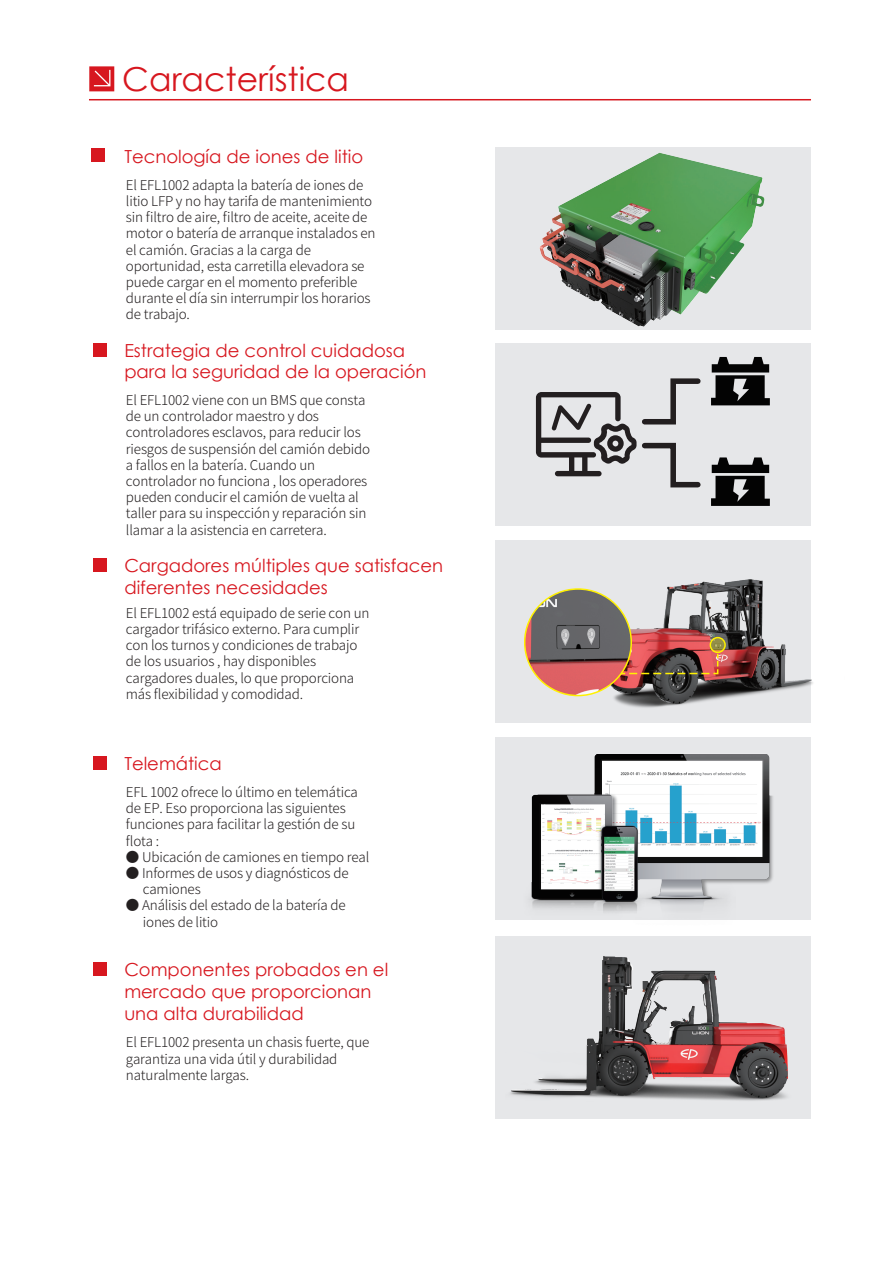
<style>
.page{position:relative;width:893px;height:1263px;background:#fff}
.page>*{position:absolute;margin:0;border:0;box-sizing:border-box;transform-origin:0 0}
.t1{font:33px "Century Gothic";color:#d7171f}
.t2{font:18px/21.6px "Century Gothic";color:#d7171f}
.t3{font:300 13.5px/16.2px "Source Han Sans CN";letter-spacing:-.015em;color:#231f20}
</style>
<div class="page">
<hr style="left:89px;top:99px;width:722px;height:1px;background:#d7171f">
<svg style="left:89px;top:66px;width:25px;height:25px"></svg>
<div style="left:91px;top:148px;width:14px;height:14px;background:#d7171f"></div>
<div style="left:93px;top:343px;width:13px;height:13px;background:#d7171f"></div>
<div style="left:93px;top:558px;width:14px;height:14px;background:#d7171f"></div>
<div style="left:93px;top:962px;width:13px;height:14px;background:#d7171f"></div>
<div style="left:93px;top:756px;width:13px;height:14px;background:#d7171f"></div>
<div style="left:495px;top:147px;width:316px;height:183px;background:#e6e7e9"></div>
<div style="left:495px;top:343px;width:316px;height:182px;background:#e6e7e9"></div>
<div style="left:495px;top:540px;width:316px;height:183px;background:#e6e7e9"></div>
<div style="left:495px;top:937px;width:316px;height:182px;background:#e6e7e9"></div>
<div style="left:495px;top:738px;width:316px;height:182px;background:#e6e7e9"></div>
<img style="left:539px;top:153px;width:226px;height:174px">
<img style="left:505px;top:682px;width:288px;height:230px">
<svg style="left:536px;top:378px;width:165px;height:110px"></svg>
<svg style="left:711px;top:357px;width:59px;height:48px"></svg>
<svg style="left:711px;top:457px;width:59px;height:49px"></svg>
<img style="left:505px;top:936px;width:306px;height:165px">
<img style="left:578px;top:579px;width:235px;height:147px">
<img style="left:525px;top:589px;width:106px;height:106px;border-radius:53px">
<div style="left:524px;top:588px;width:108px;height:108px;border:2px solid #fff101;border-radius:50%"></div>
<svg style="left:621px;top:654px;width:98px;height:21px;background:#864f3f"></svg>
<img style="left:587px;top:628px;width:9px;height:17px">
<div style="left:710px;top:637px;width:16px;height:16px;border:1px solid #fff101;border-radius:50%"></div>
<svg style="left:710px;top:638px;width:15px;height:14px"></svg>
<h1 class="t1" style="left:122px;top:56px;width:228px">Característica</h1>
<h2 class="t2" style="left:124px;top:145px;width:240px">Tecnología de iones de litio</h2>
<p class="t3" style="left:126px;top:177px;width:251px">El EFL1002 adapta la batería de iones de litio LFP y no hay tarifa de mantenimiento sin filtro de aire, filtro de aceite, aceite de motor o batería de arranque instalados en el camión. Gracias a la carga de oportunidad, esta carretilla elevadora se puede cargar en el momento preferible durante el día sin interrumpir los horarios de trabajo.</p>
<h2 class="t2" style="left:124px;top:339px;width:304px">Estrategia de control cuidadosa para la seguridad de la operación</h2>
<p class="t3" style="left:126px;top:392px;width:246px">El EFL1002 viene con un BMS que consta de un controlador maestro y dos controladores esclavos, para reducir los riesgos de suspensión del camión debido a fallos en la batería. Cuando un controlador no funciona , los operadores pueden conducir el camión de vuelta al taller para su inspección y reparación sin llamar a la asistencia en carretera.</p>
<h2 class="t2" style="left:124px;top:554px;width:320px">Cargadores múltiples que satisfacen diferentes necesidades</h2>
<p class="t3" style="left:126px;top:605px;width:245px">El EFL1002 está equipado de serie con un cargador trifásico externo. Para cumplir con los turnos y condiciones de trabajo de los usuarios , hay disponibles cargadores duales, lo que proporciona más flexibilidad y comodidad.</p>
<h2 class="t2" style="left:124px;top:752px;width:99px">Telemática</h2>
<p class="t3" style="left:126px;top:784px;width:234px">EFL 1002 ofrece lo último en telemática de EP. Eso proporciona las siguientes funciones para facilitar la gestión de su flota :</p>
<p class="t3" style="left:126px;top:849px;width:245px">● Ubicación de camiones en tiempo real</p>
<p class="t3" style="left:143px;top:865px;width:207px;text-indent:-17px">● Informes de usos y diagnósticos de camiones</p>
<p class="t3" style="left:143px;top:898px;width:204px;text-indent:-17px">● Análisis del estado de la batería de iones de litio</p>
<h2 class="t2" style="left:124px;top:959px;width:265px">Componentes probados en el mercado que proporcionan una alta durabilidad</h2>
<p class="t3" style="left:126px;top:1034px;width:245px">El EFL1002 presenta un chasis fuerte, que garantiza una vida útil y durabilidad naturalmente largas.</p>
</div>
